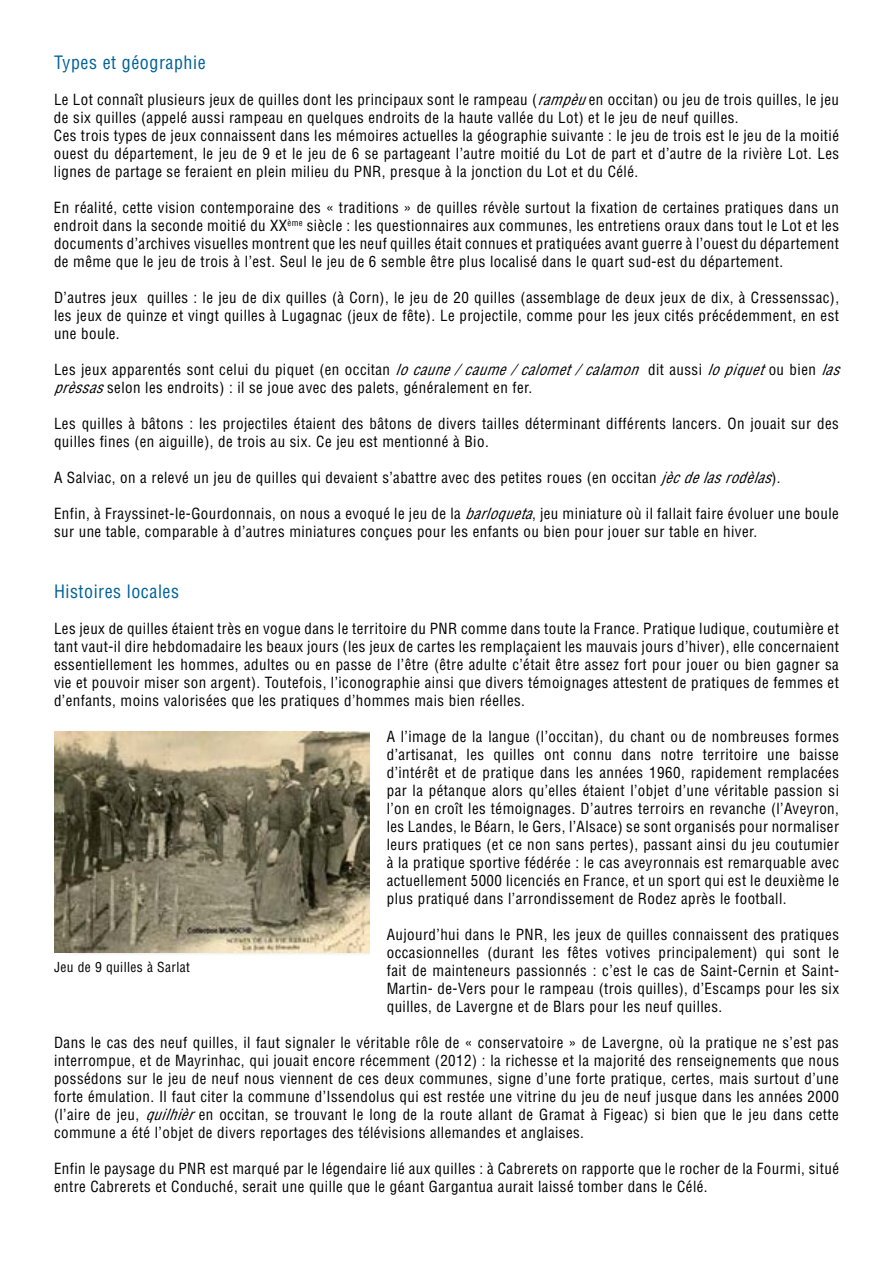
<style>
.page{position:relative;width:893px;height:1263px;background:#fff}
.page>*{position:absolute;margin:0;border:0;box-sizing:border-box;transform-origin:0 0}
.t1{font:condensed 18px "Helvetica LT Std";letter-spacing:.03em;color:#006297}
.t2{font:condensed 15px/18px "Helvetica LT Std";letter-spacing:.03em;color:#000;text-align:justify}
.t3{font:condensed 13.5px "Helvetica LT Std";letter-spacing:.03em;color:#000}
.s1{font-style:italic}
</style>
<div class="page">
<img style="left:54px;top:731px;width:316px;height:222px">
<p class="t1" style="left:54px;top:51px;width:153px">Types et géographie</p>
<p class="t2" style="left:54px;top:91px;width:787px;text-align:left">Le Lot connaît plusieurs jeux de quilles dont les principaux sont le rampeau (<span class="s1">rampèu</span>en occitan) ou jeu de trois quilles, le jeu de six quilles (appelé aussi rampeau en quelques endroits de la haute vallée du Lot) et le jeu de neuf quilles.<br>Ces trois types de jeux connaissent dans les mémoires actuelles la géographie suivante : le jeu de trois est le jeu de la moitié ouest du département, le jeu de 9 et le jeu de 6 se partageant l’autre moitié du Lot de part et d’autre de la rivière Lot. Les lignes de partage se feraient en plein milieu du PNR, presque à la jonction du Lot et du Célé.</p>
<p class="t2" style="left:54px;top:199px;width:786px">En réalité, cette vision contemporaine des « traditions » de quilles révèle surtout la fixation de certaines pratiques dans un endroit dans la seconde moitié du XX<sup>ème</sup> siècle : les questionnaires aux communes, les entretiens oraux dans tout le Lot et les documents d’archives visuelles montrent que les neuf quilles était connues et pratiquées avant guerre à l’ouest du département de même que le jeu de trois à l’est. Seul le jeu de 6 semble être plus localisé dans le quart sud-est du département.</p>
<p class="t2" style="left:54px;top:289px;width:787px">D’autres jeux quilles : le jeu de dix quilles (à Corn), le jeu de 20 quilles (assemblage de deux jeux de dix, à Cressenssac), les jeux de quinze et vingt quilles à Lugagnac (jeux de fête). Le projectile, comme pour les jeux cités précédemment, en est une boule.</p>
<p class="t2" style="left:54px;top:361px;width:793px">Les jeux apparentés sont celui du piquet (en occitan <span class="s1">locaune/caume/calomet/calamon</span> dit aussi <span class="s1">lopiquet</span>ou bien <span class="s1">las prèssas</span>selon les endroits) : il se joue avec des palets, généralement en fer.</p>
<p class="t2" style="left:54px;top:415px;width:786px">Les quilles à bâtons : les projectiles étaient des bâtons de divers tailles déterminant différents lancers. On jouait sur des quilles fines (en aiguille), de trois au six. Ce jeu est mentionné à Bio.</p>
<p class="t2" style="left:54px;top:469px;width:728px">A Salviac, on a relevé un jeu de quilles qui devaient s’abattre avec des petites roues (en occitan <span class="s1">jècdelasrodèlas</span>).</p>
<p class="t2" style="left:54px;top:505px;width:786px">Enfin, à Frayssinet-le-Gourdonnais, on nous a evoqué le jeu de la <span class="s1">barloqueta</span>, jeu miniature où il fallait faire évoluer une boule sur une table, comparable à d’autres miniatures conçues pour les enfants ou bien pour jouer sur table en hiver.</p>
<p class="t1" style="left:54px;top:580px;width:127px">Histoires locales</p>
<p class="t2" style="left:54px;top:620px;width:787px">Les jeux de quilles étaient très en vogue dans le territoire du PNR comme dans toute la France. Pratique ludique, coutumière et tant vaut-il dire hebdomadaire les beaux jours (les jeux de cartes les remplaçaient les mauvais jours d’hiver), elle concernaient essentiellement les hommes, adultes ou en passe de l’être (être adulte c’était être assez fort pour jouer ou bien gagner sa vie et pouvoir miser son argent). Toutefois, l’iconographie ainsi que divers témoignages attestent de pratiques de femmes et d’enfants, moins valorisées que les pratiques d’hommes mais bien réelles.</p>
<p class="t2" style="left:387px;top:728px;width:454px">A l’image de la langue (l’occitan), du chant ou de nombreuses formes d’artisanat, les quilles ont connu dans notre territoire une baisse d’intérêt et de pratique dans les années 1960, rapidement remplacées par la pétanque alors qu’elles étaient l’objet d’une véritable passion si l’on en croît les témoignages. D’autres terroirs en revanche (l’Aveyron, les Landes, le Béarn, le Gers, l’Alsace) se sont organisés pour normaliser leurs pratiques (et ce non sans pertes), passant ainsi du jeu coutumier à la pratique sportive fédérée : le cas aveyronnais est remarquable avec actuellement 5000 licenciés en France, et un sport qui est le deuxième le plus pratiqué dans l’arrondissement de Rodez après le football.</p>
<p class="t2" style="left:387px;top:926px;width:454px">Aujourd’hui dans le PNR, les jeux de quilles connaissent des pratiques occasionnelles (durant les fêtes votives principalement) qui sont le fait de mainteneurs passionnés : c’est le cas de Saint-Cernin et Saint-Martin- de-Vers pour le rampeau (trois quilles), d’Escamps pour les six quilles, de Lavergne et de Blars pour les neuf quilles.</p>
<p class="t2" style="left:54px;top:1034px;width:786px">Dans le cas des neuf quilles, il faut signaler le véritable rôle de « conservatoire » de Lavergne, où la pratique ne s’est pas interrompue, et de Mayrinhac, qui jouait encore récemment (2012) : la richesse et la majorité des renseignements que nous possédons sur le jeu de neuf nous viennent de ces deux communes, signe d’une forte pratique, certes, mais surtout d’une forte émulation. Il faut citer la commune d’Issendolus qui est restée une vitrine du jeu de neuf jusque dans les années 2000 (l’aire de jeu, <span class="s1">quilhièr</span>en occitan, se trouvant le long de la route allant de Gramat à Figeac) si bien que le jeu dans cette commune a été l’objet de divers reportages des télévisions allemandes et anglaises.</p>
<p class="t2" style="left:54px;top:1160px;width:786px">Enfin le paysage du PNR est marqué par le légendaire lié aux quilles : à Cabrerets on rapporte que le rocher de la Fourmi, situé entre Cabrerets et Conduché, serait une quille que le géant Gargantua aurait laissé tomber dans le Célé.</p>
<p class="t3" style="left:54px;top:959px;width:138px">Jeu de 9 quilles à Sarlat</p>
</div>
